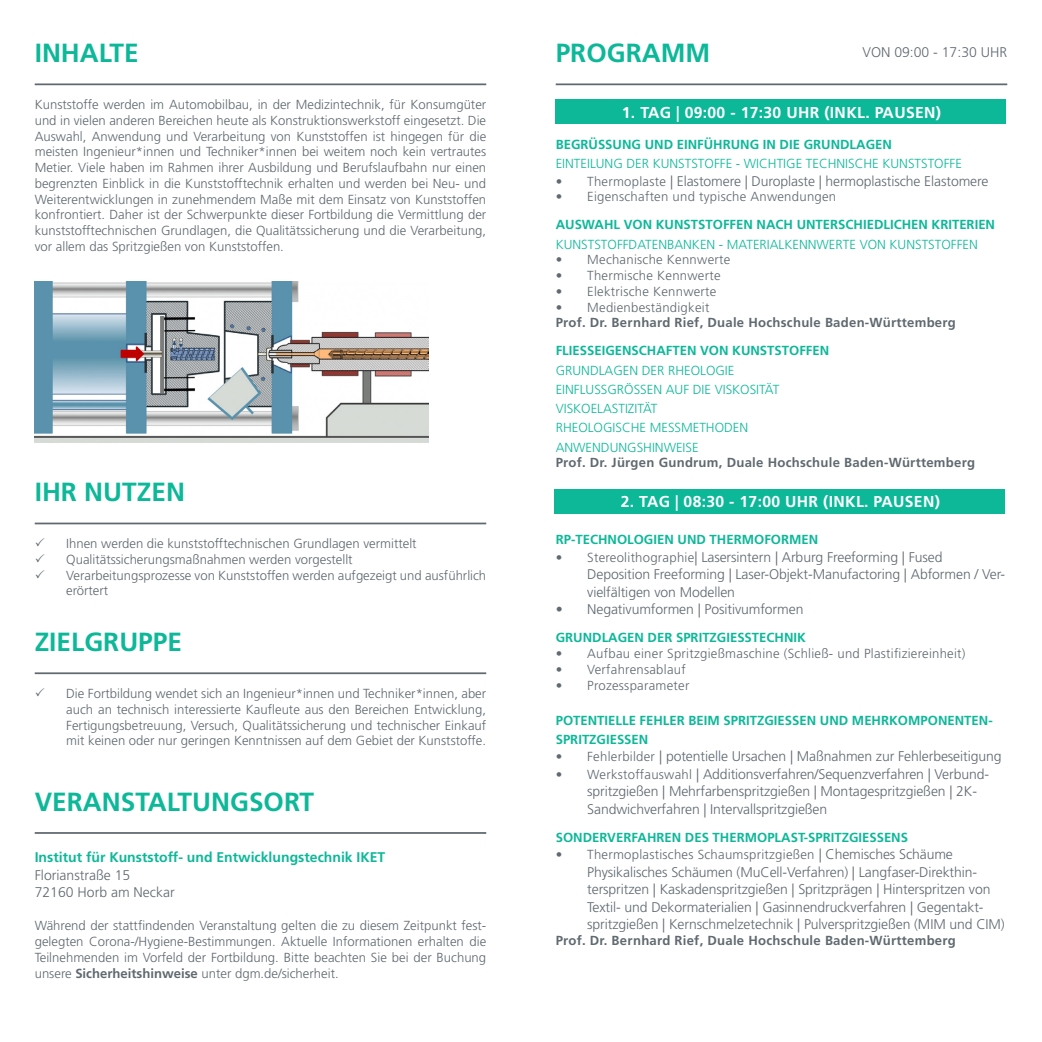
<style>
.page{position:relative;width:1042px;height:1042px;background:#fff}
.page>*{position:absolute;margin:0;border:0;box-sizing:border-box;transform-origin:0 0}
.t1{font:700 26.25px "Frutiger LT Std";color:#0db899}
.t2{font:700 15.75px "Frutiger LT Std";letter-spacing:.02em;color:#fff}
.Text{font:300 14px/17.5px "Frutiger LT Std";letter-spacing:-.005em;color:#5f696f}
.Text-2{font:700 14px "Frutiger LT Std";color:#0db899}
.Text-3{font:300 13.12px/15.8px "Frutiger LT Std";color:#5f696f;text-align:justify}
.t3{font:700 13.12px/19.2px "Frutiger LT Std";color:#0db899}
.Text-4{font:300 13.12px "Frutiger LT Std";letter-spacing:.02em;color:#5f696f}
.t4{font:300 13.12px "Frutiger LT Std";color:#0db899}
.t5{font:700 13.12px "Frutiger LT Std";letter-spacing:.02em;color:#5f696f}
.s1{font-size:13.12px}
.s2{font-weight:700}
.s3{font-size:14px}
</style>
<div class="page">
<hr style="left:35px;top:83px;width:451px;height:2px;background:#5f696f">
<hr style="left:556px;top:83px;width:451px;height:2px;background:#5f696f">
<hr style="left:35px;top:522px;width:451px;height:2px;background:#5f696f">
<hr style="left:35px;top:832px;width:451px;height:2px;background:#5f696f">
<hr style="left:35px;top:672px;width:451px;height:2px;background:#5f696f">
<div style="left:556px;top:99px;width:450px;height:25px;background:#0db899"></div>
<div style="left:554px;top:489px;width:451px;height:25px;background:#0db899"></div>
<img style="left:35px;top:281px;width:393px;height:162px">
<p class="t1" style="left:35px;top:37px;width:106px">INHALTE</p>
<p class="t1" style="left:556px;top:37px;width:156px">PROGRAMM</p>
<p class="Text-3" style="left:35px;top:97px;width:453px">Kunststoffe werden im Automobilbau, in der Medizintechnik, für Konsumgüter und in vielen anderen Bereichen heute als Konstruktionswerkstoff eingesetzt. Die Auswahl, Anwendung und Verarbeitung von Kunststoffen ist hingegen für die meisten Ingenieur*innen und Techniker*innen bei weitem noch kein vertrautes Metier. Viele haben im Rahmen ihrer Ausbildung und Berufslaufbahn nur einen begrenzten Einblick in die Kunststofftechnik erhalten und werden bei Neu- und Weiterentwicklungen in zunehmendem Maße mit dem Einsatz von Kunststoffen konfrontiert. Daher ist der Schwerpunkte dieser Fortbildung die Vermittlung der kunststofftechnischen Grundlagen, die Qualitätssicherung und die Verarbeitung, vor allem das Spritzgießen von Kunststoffen.</p>
<p class="Text" style="left:862px;top:44px;width:146px">VON 09:00 - 17:30 UHR</p>
<p class="t2" style="left:622px;top:103px;width:321px">1. TAG | 09:00 - 17:30 UHR (INKL. PAUSEN)</p>
<p class="t3" style="left:556px;top:135px;width:338px">BEGRÜSSUNG UND EINFÜHRUNG IN DIE GRUNDLAGEN</p>
<p class="t4" style="left:556px;top:156px;width:408px">EINTEILUNG DER KUNSTSTOFFE - WICHTIGE TECHNISCHE KUNSTSTOFFE</p>
<p class="Text" style="left:556px;top:172px;width:434px"><span class="s1">• Thermoplaste</span> | Elastomere | Duroplaste | hermoplastische Elastomere</p>
<p class="Text-4" style="left:556px;top:189px;width:282px">• Eigenschaften und typische Anwendungen</p>
<p class="t3" style="left:556px;top:215px;width:441px">AUSWAHL VON KUNSTSTOFFEN NACH UNTERSCHIEDLICHEN KRITERIEN</p>
<p class="t4" style="left:556px;top:237px;width:423px">KUNSTSTOFFDATENBANKEN - MATERIALKENNWERTE VON KUNSTSTOFFEN</p>
<p class="Text-4" style="left:556px;top:252px;width:176px">• Mechanische Kennwerte</p>
<p class="Text-4" style="left:556px;top:268px;width:166px">• Thermische Kennwerte</p>
<p class="Text-4" style="left:556px;top:284px;width:162px">• Elektrische Kennwerte</p>
<p class="Text-4" style="left:556px;top:300px;width:155px">• Medienbeständigkeit</p>
<p class="t5" style="left:556px;top:315px;width:402px">Prof. Dr. Bernhard Rief, Duale Hochschule Baden-Württemberg</p>
<p class="t3" style="left:556px;top:341px;width:275px">FLIESSEIGENSCHAFTEN VON KUNSTSTOFFEN</p>
<p class="t4" style="left:556px;top:363px;width:180px">GRUNDLAGEN DER RHEOLOGIE</p>
<p class="t4" style="left:556px;top:382px;width:225px">EINFLUSSGRÖSSEN AUF DIE VISKOSITÄT</p>
<p class="t4" style="left:556px;top:401px;width:103px">VISKOELASTIZITÄT</p>
<p class="t4" style="left:556px;top:420px;width:194px">RHEOLOGISCHE MESSMETHODEN</p>
<p class="t4" style="left:556px;top:440px;width:144px">ANWENDUNGSHINWEISE</p>
<p class="t5" style="left:556px;top:455px;width:421px">Prof. Dr. Jürgen Gundrum, Duale Hochschule Baden-Württemberg</p>
<p class="t1" style="left:35px;top:476px;width:152px">IHR NUTZEN</p>
<p class="Text-3" style="left:35px;top:536px;width:383px">✓ Ihnen werden die kunststofftechnischen Grundlagen vermittelt</p>
<p class="Text-3" style="left:35px;top:552px;width:319px">✓ Qualitätssicherungsmaßnahmen werden vorgestellt</p>
<p class="Text-3" style="left:66px;top:567px;width:421px;text-indent:-31px">✓ Verarbeitungsprozesse von Kunststoffen werden aufgezeigt und ausführlich erörtert</p>
<p class="t1" style="left:35px;top:626px;width:149px">ZIELGRUPPE</p>
<p class="Text-3" style="left:66px;top:686px;width:421px;text-indent:-31px">✓ Die Fortbildung wendet sich an Ingenieur*innen und Techniker*innen, aber auch an technisch interessierte Kaufleute aus den Bereichen Entwicklung, Fertigungsbetreuung, Versuch, Qualitätssicherung und technischer Einkauf mit keinen oder nur geringen Kenntnissen auf dem Gebiet der Kunststoffe.</p>
<p class="t1" style="left:35px;top:786px;width:281px">VERANSTALTUNGSORT</p>
<p class="Text-2" style="left:35px;top:849px;width:352px">Institut für Kunststoff- und Entwicklungstechnik IKET</p>
<p class="Text" style="left:35px;top:866px;width:97px">Florianstraße 15</p>
<p class="Text" style="left:35px;top:883px;width:142px">72160 Horb am Neckar</p>
<p class="Text-3" style="left:35px;top:918px;width:453px">Während der stattfindenden Veranstaltung gelten die zu diesem Zeitpunkt fest&shy;gelegten Corona-/Hygiene-Bestimmungen. Aktuelle Informationen erhalten die Teilnehmenden im Vorfeld der Fortbildung. Bitte beachten Sie bei der Buchung unsere <span class="s2">Sicherheitshinweise</span> unter dgm.de/sicherheit.</p>
<p class="t2" style="left:621px;top:493px;width:321px">2. TAG | 08:30 - 17:00 UHR (INKL. PAUSEN)</p>
<p class="t3" style="left:556px;top:530px;width:264px">RP-TECHNOLOGIEN UND THERMOFORMEN</p>
<p class="Text" style="left:587px;top:548px;width:419px;text-indent:-32px"><span class="s1">• Stereolithographie</span>| Lasersintern | Arburg Freeforming | Fused<br>Deposition Freeforming | Laser-Objekt-Manufactoring | Abformen / Ver&shy;vielfältigen von Modellen</p>
<p class="Text" style="left:556px;top:601px;width:249px">• Negativumformen | Positivumformen</p>
<p class="t3" style="left:556px;top:628px;width:252px">GRUNDLAGEN DER SPRITZGIESSTECHNIK</p>
<p class="Text-4" style="left:556px;top:646px;width:411px">• Aufbau einer Spritzgießmaschine (Schließ- und Plastifiziereinheit)</p>
<p class="Text-4" style="left:556px;top:662px;width:132px">• Verfahrensablauf</p>
<p class="Text-4" style="left:556px;top:678px;width:135px">• Prozessparameter</p>
<p class="t3" style="left:556px;top:710px;width:438px">POTENTIELLE FEHLER BEIM SPRITZGIESSEN UND MEHRKOMPONENTEN-<br>SPRITZGIESSEN</p>
<p class="Text" style="left:556px;top:748px;width:447px"><span class="s1">• Fehlerbilder</span> | potentielle Ursachen | Maßnahmen zur Fehlerbeseitigung</p>
<p class="Text" style="left:587px;top:765px;width:403px;text-indent:-32px"><span class="s1">• Werkstoffauswahl</span> | Additionsverfahren/Sequenzverfahren | Verbund&shy;spritzgießen | Mehrfarbenspritzgießen | Montagespritzgießen | 2K-<br>Sandwichverfahren | Intervallspritzgießen</p>
<p class="t3" style="left:556px;top:828px;width:354px">SONDERVERFAHREN DES THERMOPLAST-SPRITZGIESSENS</p>
<p class="Text-4" style="left:556px;top:847px;width:399px">• Thermoplastisches Schaumspritzgießen <span class="s3">| Chemisches Schäume</span></p>
<p class="Text" style="left:587px;top:863px;width:419px">Physikalisches Schäumen (MuCell-Verfahren) | Langfaser-Direkthin&shy;terspritzen | Kaskadenspritzgießen | Spritzprägen | Hinterspritzen von Textil- und Dekormaterialien | Gasinnendruckverfahren | Gegentakt&shy;spritzgießen | Kernschmelzetechnik | Pulverspritzgießen (MIM und CIM)</p>
<p class="t5" style="left:556px;top:933px;width:402px">Prof. Dr. Bernhard Rief, Duale Hochschule Baden-Württemberg</p>
</div>
